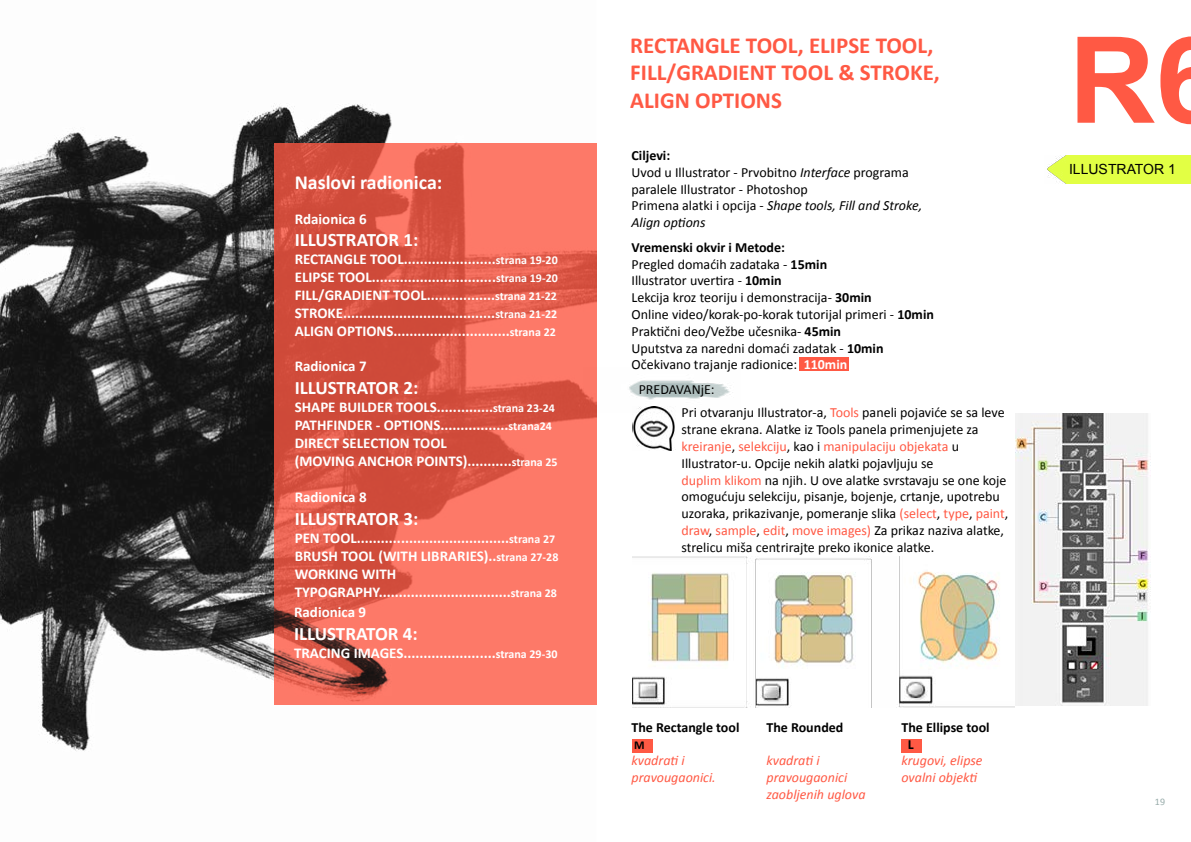
<style>
.page{position:relative;width:1191px;height:842px;background:#fff}
.page>*{position:absolute;margin:0;border:0;box-sizing:border-box;transform-origin:0 0}
.t1{font:700 120px "Arial";color:#ff5944}
.t2{font:700 23px/27.6px "Calibri";color:#ff5944}
.t3{font:700 20px "Calibri";color:#fff}
.t4{font:700 19px "Calibri";color:#fff}
.t5{font:700 15px/18px "Calibri";color:#fff}
.t6{font:14px/16.8px "Calibri";color:#000}
.t7{font:italic 14px/16.8px "Calibri";color:#ff5944}
.t8{font:700 14px/16.8px "Calibri";color:#000}
.t9{font:14px "Arial";color:#000}
.t10{font:700 12px "Calibri";color:#000}
.t11{font:10px "Calibri";color:#96aaa9}
.s1{font-size:12px}
.s2{font-weight:700}
.s3{font-style:italic}
.s4{font-weight:700;color:#fff}
.s5{color:#ff5944}
</style>
<div class="page">
<img style="left:0;top:103px;width:595px;height:648px">
<div style="left:799px;top:357px;width:50px;height:14px;background:#ff5944"></div>
<img style="left:1047px;top:156px;width:20px;height:28px">
<div style="left:1067px;top:156px;width:124px;height:28px;background:#e2ff44"></div>
<img style="left:583px;top:367px;width:147px;height:46px">
<img style="left:632px;top:557px;width:382px;height:151px">
<div style="left:632px;top:739px;width:20px;height:13px;background:#ff5944"></div>
<div style="left:901px;top:739px;width:20px;height:13px;background:#ff5944"></div>
<img style="left:1015px;top:414px;width:135px;height:292px">
<img style="left:632px;top:407px;width:43px;height:43px">
<h3 class="t3" style="left:295px;top:169px;width:149px">Naslovi radionica:</h3>
<p class="t5" style="left:295px;top:210px;width:73px">Rdaionica 6</p>
<h3 class="t4" style="left:295px;top:228px;width:125px">ILLUSTRATOR 1:</h3>
<p class="t5" style="left:295px;top:250px;width:265px;text-align:justify">RECTANGLE TOOL.......................<span class="s1">strana 19-20<br></span>ELIPSE TOOL...............................<span class="s1">strana 19-20<br></span>FILL/GRADIENT TOOL.................<span class="s1">strana 21-22<br></span>STROKE......................................<span class="s1">strana 21-22<br></span>ALIGN OPTIONS.............................<span class="s1">strana 22</span></p>
<p class="t5" style="left:295px;top:357px;width:73px">Radionica 7</p>
<h3 class="t4" style="left:295px;top:376px;width:125px">ILLUSTRATOR 2:</h3>
<p class="t5" style="left:295px;top:398px;width:264px">SHAPE BUILDER TOOLS..............<span class="s1">strana 23-24<br></span>PATHFINDER - OPTIONS.................<span class="s1">strana24<br></span>DIRECT SELECTION TOOL<br>(MOVING ANCHOR POINTS)...........<span class="s1">strana 25</span></p>
<p class="t5" style="left:295px;top:488px;width:73px">Radionica 8</p>
<h3 class="t4" style="left:295px;top:506px;width:125px">ILLUSTRATOR 3:</h3>
<p class="t5" style="left:295px;top:529px;width:265px">PEN TOOL......................................<span class="s1">strana 27<br></span>BRUSH TOOL (WITH LIBRARIES)..<span class="s1">strana 27-28<br></span>WORKING WITH TYPOGRAPHY.................................<span class="s1">strana 28</span></p>
<p class="t5" style="left:294px;top:603px;width:73px">Radionica 9</p>
<h3 class="t4" style="left:294px;top:622px;width:125px">ILLUSTRATOR 4:</h3>
<p class="t5" style="left:294px;top:644px;width:265px">TRACING IMAGES.......................<span class="s1">strana 29-30</span></p>
<h2 class="t2" style="left:630px;top:31px;width:311px">RECTANGLE TOOL, ELIPSE TOOL,<br>FILL/GRADIENT TOOL &amp; STROKE,<br>ALIGN OPTIONS</h2>
<p class="t6" style="left:631px;top:147px;width:292px"><span class="s2">Ciljevi:<br></span>Uvod u Illustrator - Prvobitno <span class="s3">Interface</span> programa paralele Illustrator - Photoshop<br>Primena alatki i opcija - <span class="s3">Shape tools, Fill and Stroke,<br>Align options</span></p>
<p class="t6" style="left:631px;top:239px;width:304px"><span class="s2">Vremenski okvir i Metode:<br></span>Pregled domaćih zadataka - <span class="s2">15min<br></span>Illustrator uvertira - <span class="s2">10min<br></span>Lekcija kroz teoriju i demonstracija- <span class="s2">30min<br></span>Online video/korak-po-korak tutorijal primeri - <span class="s2">10min </span>Praktični deo/Vežbe učesnika- <span class="s2">45min<br></span>Uputstva za naredni domaći zadatak - <span class="s2">10min </span>Očekivano trajanje radionice: <span class="s4">110min</span></p>
<p class="t6" style="left:681px;top:378px;width:325px;line-height:23px;text-indent:-43px">PREDAVANjE:<br>Pri otvaranju Illustrator-a, <span class="s5">Tools</span> paneli pojaviće se sa leve</p>
<p class="t6" style="left:681px;top:421px;width:328px">strane ekrana. Alatke iz Tools panela primenjujete za <span class="s5">kreiranje</span>, <span class="s5">selekciju</span>, kao i <span class="s5">manipulaciju objekata</span> u Illustrator-u. Opcije nekih alatki pojavljuju se<br><span class="s5">duplim klikom</span> na njih. U ove alatke svrstavaju se one koje omogućuju selekciju, pisanje, bojenje, crtanje, upotrebu uzoraka, prikazivanje, pomeranje slika <span class="s5">(select</span>, <span class="s5">type</span>, <span class="s5">paint</span>, <span class="s5">draw</span>, <span class="s5">sample</span>, <span class="s5">edit</span>, <span class="s5">move images)</span> Za prikaz naziva alatke, strelicu miša centrirajte preko ikonice alatke.</p>
<h1 class="t1" style="left:1068px;top:1px;width:155px">R6</h1>
<p class="t9" style="left:1069px;top:160px;width:108px">ILLUSTRATOR 1</p>
<p class="t8" style="left:631px;top:719px;width:109px">The Rectangle tool</p>
<p class="t10" style="left:634px;top:737px;width:12px">M</p>
<p class="t7" style="left:631px;top:752px;width:86px">kvadrati i pravougaonici.</p>
<p class="t8" style="left:766px;top:719px;width:78px">The Rounded</p>
<p class="t7" style="left:766px;top:752px;width:101px">kvadrati i pravougaonici zaobljenih uglova</p>
<p class="t8" style="left:907px;top:719px;width:83px;text-indent:-6px">The Ellipse tool<br>L</p>
<p class="t7" style="left:901px;top:752px;width:83px">krugovi, elipse ovalni objekti</p>
<p class="t11" style="left:1155px;top:795px;width:12px">19</p>
</div>
